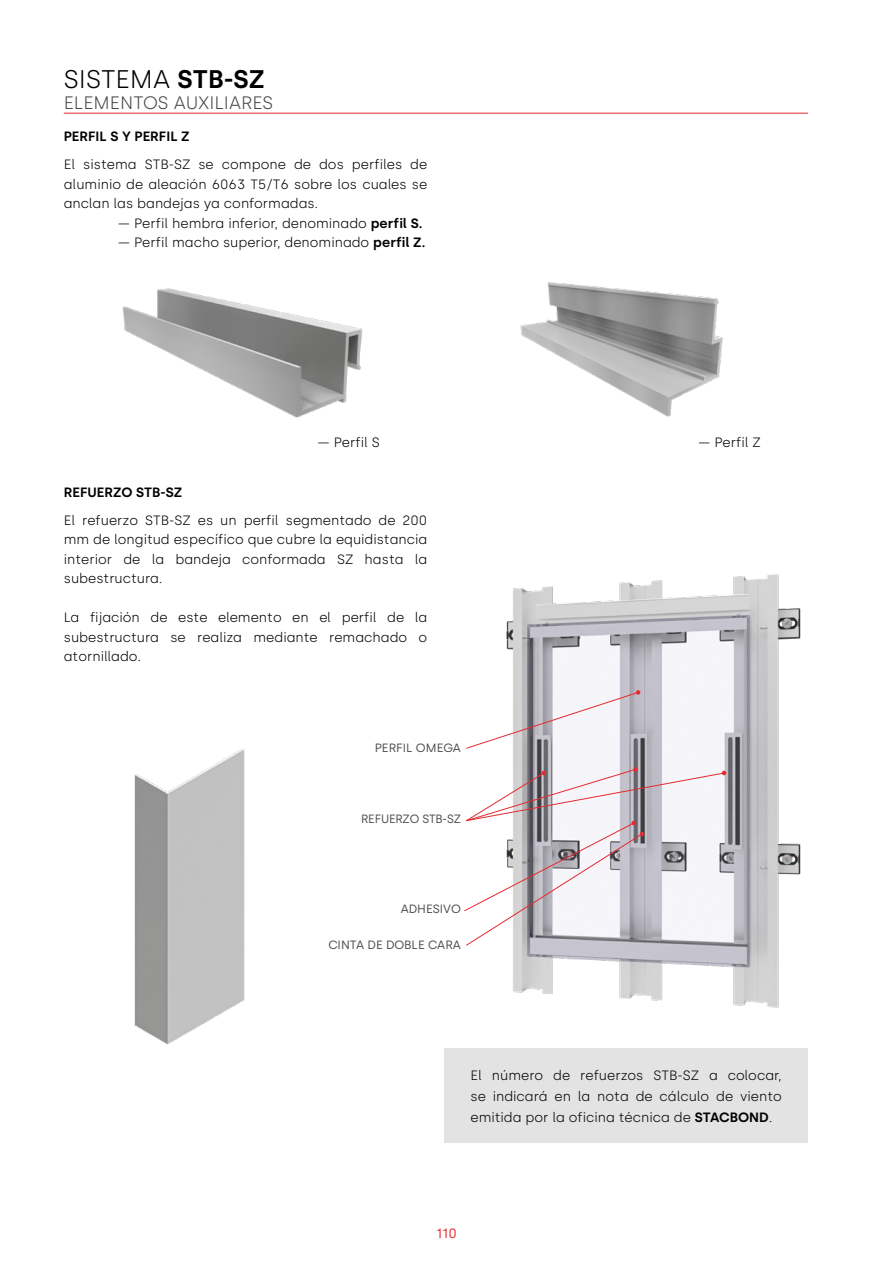
<style>
.page{position:relative;width:893px;height:1263px;background:#fff}
.page>*{position:absolute;margin:0;border:0;box-sizing:border-box;transform-origin:0 0}
.t1{font:300 25.5px "Silka";color:#000}
.t2{font:300 18px "Silka";color:#4a4a49}
.t3{font:300 13.5px/19.5px "Silka";color:#000;text-align:justify}
.t4{font:600 13.5px "Silka";color:#000}
.t5{font:13.5px "Silka";color:#e62a2e}
.t6{font:12px "Silka";color:#4a4a49}
.s1{font-weight:600}
</style>
<div class="page">
<hr style="left:64px;top:113px;width:744px;height:1px;background:#e62a2e">
<img style="left:122px;top:288px;width:241px;height:130px">
<img style="left:520px;top:282px;width:203px;height:135px">
<img style="left:134px;top:748px;width:111px;height:297px">
<div style="left:444px;top:1049px;width:364px;height:94px;background:#e3e3e3"></div>
<img style="left:506px;top:574px;width:295px;height:434px">
<svg style="left:464px;top:767px;width:262px;height:179px"></svg>
<svg style="left:466px;top:690px;width:174px;height:59px"></svg>
<h1 class="t1" style="left:64px;top:64px;width:203px">SISTEMA <span class="s1">STB-SZ</span></h1>
<h2 class="t2" style="left:64px;top:92px;width:211px">ELEMENTOS AUXILIARES</h2>
<p class="t4" style="left:64px;top:129px;width:127px">PERFIL S Y PERFIL Z</p>
<p class="t3" style="left:64px;top:155px;width:365px">El sistema STB-SZ se compone de dos perfiles de aluminio de aleación 6063 T5/T6 sobre los cuales se anclan las bandejas ya conformadas.</p>
<p class="t3" style="left:118px;top:213px;width:306px">— Perfil hembra inferior, denominado <span class="s1">perfil S.</span></p>
<p class="t3" style="left:118px;top:233px;width:309px">— Perfil macho superior, denominado <span class="s1">perfil Z.</span></p>
<p class="t3" style="left:317px;top:433px;width:64px">— Perfil S</p>
<p class="t3" style="left:698px;top:433px;width:64px">— Perfil Z</p>
<p class="t4" style="left:64px;top:484px;width:120px">REFUERZO STB-SZ</p>
<p class="t3" style="left:64px;top:510px;width:365px">El refuerzo STB-SZ es un perfil segmentado de 200 mm de longitud específico que cubre la equidistancia interior de la bandeja conformada SZ hasta la subestructura.</p>
<p class="t3" style="left:64px;top:607px;width:365px">La fijación de este elemento en el perfil de la subestructura se realiza mediante remachado o atornillado.</p>
<p class="t6" style="left:375px;top:741px;width:88px">PERFIL OMEGA</p>
<p class="t6" style="left:361px;top:811px;width:101px">REFUERZO STB-SZ</p>
<p class="t6" style="left:401px;top:901px;width:62px">ADHESIVO</p>
<p class="t6" style="left:328px;top:937px;width:134px">CINTA DE DOBLE CARA</p>
<p class="t3" style="left:470px;top:1064px;width:313px;line-height:21px">El número de refuerzos STB-SZ a colocar, se indicará en la nota de cálculo de viento emitida por la oficina técnica de <span class="s1">STACBOND</span>.</p>
<p class="t5" style="left:436px;top:1225px;width:22px">110</p>
</div>
